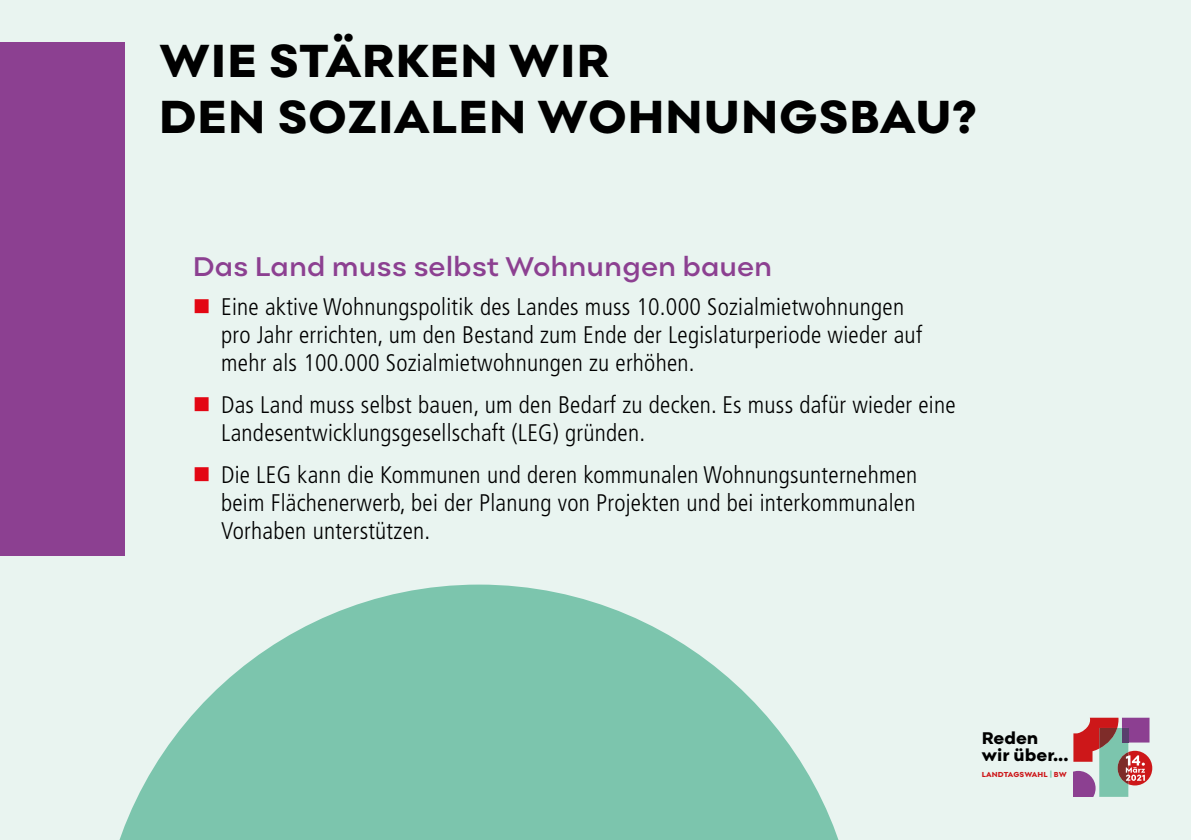
<style>
.page{position:relative;width:1191px;height:840px;background:#fff}
.page>*{position:absolute;margin:0;border:0;box-sizing:border-box;transform-origin:0 0}
.t1{font:800 48px/56px "Point";letter-spacing:.01em;color:#000}
.t2{font:600 28px "Point";color:#8c4091}
.t3{font:300 condensed 24px/28px "Frutiger LT Std";letter-spacing:.01em;color:#000}
.t4{font:800 17.6px/17.4px "Point";color:#000}
.t5{font:800 7.6px "Point";letter-spacing:.015em;color:#cd171a}
.s1{color:#e30613}
.s2{color:#7cc5ad}
</style>
<div class="page">
<div style="left:0;top:0;width:1191px;height:839px;background:#e9f4f0"></div>
<svg style="left:1073px;top:717px;width:79px;height:79px"></svg>
<div style="left:0;top:43px;width:125px;height:513px;background:#8c4091"></div>
<svg style="left:120px;top:584px;width:718px;height:255px;fill:#7cc5ad"></svg>
<h1 class="t1" style="left:159px;top:32px;width:819px">WIE STÄRKEN WIR<br>DEN SOZIALEN WOHNUNGSBAU?</h1>
<p class="t2" style="left:193px;top:249px;width:581px">Das Land muss selbst Wohnungen bauen</p>
<p class="t3" style="left:221px;top:293px;width:702px;text-indent:-28px"><span class="s1">■</span> Eine aktive Wohnungspolitik des Landes muss 10.000 Sozialmietwohnungen pro Jahr errichten, um den Bestand zum Ende der Legislaturperiode wieder auf mehr als 100.000 Sozialmietwohnungen zu erhöhen.</p>
<p class="t3" style="left:221px;top:391px;width:736px;text-indent:-28px"><span class="s1">■</span> Das Land muss selbst bauen, um den Bedarf zu decken. Es muss dafür wieder eine<br>Landesentwicklungsgesellschaft (LEG) gründen.</p>
<p class="t3" style="left:221px;top:461px;width:698px;text-align:justify;text-indent:-28px"><span class="s1">■</span> Die LEG kann die Kommunen und deren kommunalen Wohnungsunternehmen beim Flächenerwerb, bei der Planung von Projekten und bei interkommunalen Vorhaben unterstützen.</p>
<p class="t4" style="left:981px;top:728px;width:88px">Reden wir über...</p>
<p class="t5" style="left:981px;top:769px;width:87px">LANDTAGSWAHL <span class="s2">|</span> BW</p>
</div>
